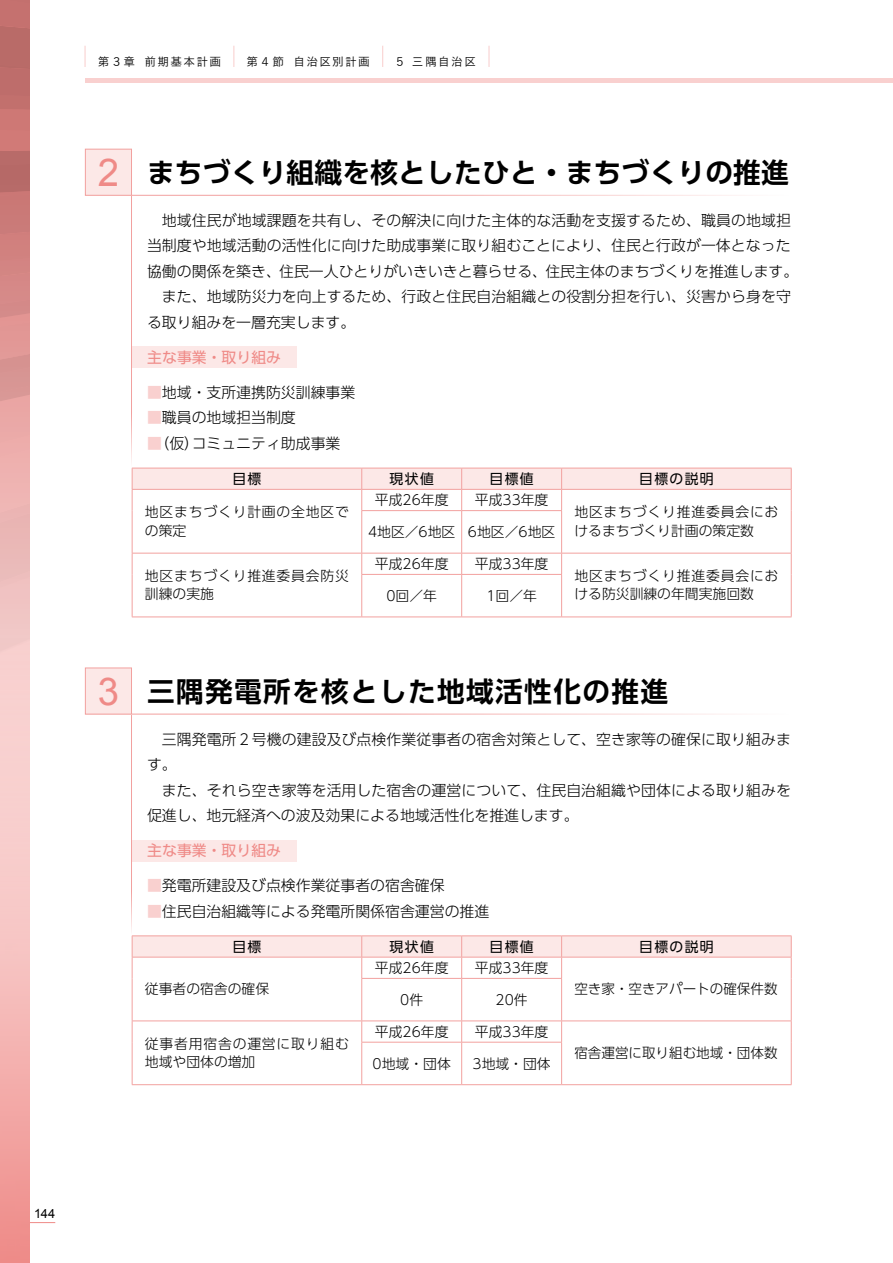
<style>
.page{position:relative;width:893px;height:1263px;background:#fff}
.page>*{position:absolute;margin:0;border:0;box-sizing:border-box;transform-origin:0 0}
.t1{font:38.25px "Arial";color:#ef8a87}
.t2{font:700 27.6px "UD Shin Go Pro De";letter-spacing:.01em;color:#000}
.t3{font:700 27.6px "UD Shin Go Pro De";letter-spacing:.05em;color:#000}
.t4{font:300 14.85px/25.5px "UD Shin Go Pro";letter-spacing:.005em;color:#000}
.t5{font:14.85px "UD Shin Go Pro";color:#ef8a87}
.t6{font:300 13.8px "UD Shin Go Pro";color:#000}
.t7{font:300 13.8px/18.1px "UD Shin Go Pro";letter-spacing:.06em;color:#000}
.t8{font:13.8px "UD Shin Go Pro";letter-spacing:.1em;color:#000}
.t9{font:12.75px "Arial";color:#000}
.t10{font:11.7px "Koburina Go Std W3";letter-spacing:.11em;color:#000}
.s1{color:#f9d0cf}
</style>
<div class="page">
<svg style="left:0;top:0;width:30px;height:631px"></svg>
<svg style="left:0;top:638px;width:30px;height:483px;fill:#f7cac9"></svg>
<hr style="left:85px;top:79px;width:808px;height:4px;background:#f9d0cf">
<svg style="left:0;top:1121px;width:55px;height:142px"></svg>
<svg style="left:85px;top:46px;width:1px;height:21px"></svg>
<svg style="left:233px;top:46px;width:1px;height:21px"></svg>
<svg style="left:382px;top:46px;width:1px;height:21px"></svg>
<hr style="left:488px;top:46px;width:2px;height:21px;background:#f9d0cf">
<div style="left:132px;top:347px;width:165px;height:21px;background:#fce8e7"></div>
<div style="left:132px;top:840px;width:165px;height:21px;background:#fce8e7"></div>
<hr style="left:131px;top:196px;width:1px;height:272px;background:#f2a19f">
<hr style="left:131px;top:714px;width:1px;height:221px;background:#f2a19f">
<hr style="left:131px;top:195px;width:660px;height:1px;background:#f2a19f">
<hr style="left:131px;top:714px;width:660px;height:1px;background:#f2a19f">
<svg style="left:133px;top:511px;width:658px;height:106px"></svg>
<hr style="left:132px;top:511px;width:1px;height:42px;background:#f2a19f">
<hr style="left:132px;top:553px;width:230px;height:1px;background:#f2a19f">
<svg style="left:132px;top:553px;width:1px;height:21px"></svg>
<hr style="left:132px;top:574px;width:1px;height:43px;background:#f2a19f">
<hr style="left:132px;top:617px;width:230px;height:1px;background:#f2a19f">
<hr style="left:362px;top:553px;width:100px;height:1px;background:#f2a19f">
<svg style="left:361px;top:553px;width:1px;height:21px"></svg>
<hr style="left:462px;top:553px;width:100px;height:1px;background:#f2a19f">
<svg style="left:461px;top:553px;width:1px;height:21px"></svg>
<svg style="left:132px;top:468px;width:660px;height:43px"></svg>
<hr style="left:791px;top:511px;width:1px;height:42px;background:#f2a19f">
<hr style="left:562px;top:553px;width:230px;height:1px;background:#f2a19f">
<svg style="left:561px;top:553px;width:1px;height:21px"></svg>
<svg style="left:791px;top:553px;width:1px;height:21px"></svg>
<hr style="left:791px;top:574px;width:1px;height:43px;background:#f2a19f">
<hr style="left:562px;top:617px;width:230px;height:1px;background:#f2a19f">
<hr style="left:361px;top:510px;width:101px;height:1px;background:#f2a19f">
<hr style="left:361px;top:511px;width:1px;height:42px;background:#f2a19f">
<hr style="left:462px;top:510px;width:100px;height:1px;background:#f2a19f">
<hr style="left:461px;top:511px;width:1px;height:42px;background:#f2a19f">
<hr style="left:561px;top:511px;width:1px;height:42px;background:#f2a19f">
<hr style="left:361px;top:574px;width:101px;height:1px;background:#f2a19f">
<hr style="left:361px;top:575px;width:1px;height:42px;background:#f2a19f">
<hr style="left:462px;top:574px;width:100px;height:1px;background:#f2a19f">
<hr style="left:461px;top:575px;width:1px;height:42px;background:#f2a19f">
<hr style="left:561px;top:575px;width:1px;height:42px;background:#f2a19f">
<hr style="left:362px;top:617px;width:100px;height:1px;background:#f2a19f">
<hr style="left:462px;top:617px;width:100px;height:1px;background:#f2a19f">
<svg style="left:133px;top:978px;width:658px;height:106px"></svg>
<hr style="left:132px;top:935px;width:230px;height:1px;background:#f2a19f">
<hr style="left:362px;top:935px;width:100px;height:1px;background:#f2a19f">
<hr style="left:462px;top:935px;width:100px;height:1px;background:#f2a19f">
<hr style="left:562px;top:935px;width:230px;height:1px;background:#f2a19f">
<hr style="left:132px;top:978px;width:1px;height:42px;background:#f2a19f">
<hr style="left:132px;top:1020px;width:230px;height:1px;background:#f2a19f">
<svg style="left:132px;top:1021px;width:1px;height:21px"></svg>
<hr style="left:132px;top:1042px;width:1px;height:42px;background:#f2a19f">
<hr style="left:132px;top:1084px;width:230px;height:1px;background:#f2a19f">
<hr style="left:362px;top:1020px;width:100px;height:1px;background:#f2a19f">
<svg style="left:361px;top:1021px;width:1px;height:21px"></svg>
<hr style="left:462px;top:1020px;width:100px;height:1px;background:#f2a19f">
<svg style="left:461px;top:1021px;width:1px;height:21px"></svg>
<svg style="left:132px;top:936px;width:660px;height:42px"></svg>
<hr style="left:791px;top:978px;width:1px;height:42px;background:#f2a19f">
<hr style="left:562px;top:1020px;width:230px;height:1px;background:#f2a19f">
<svg style="left:561px;top:1021px;width:1px;height:21px"></svg>
<svg style="left:791px;top:1021px;width:1px;height:21px"></svg>
<hr style="left:791px;top:1042px;width:1px;height:42px;background:#f2a19f">
<hr style="left:562px;top:1084px;width:230px;height:1px;background:#f2a19f">
<hr style="left:361px;top:978px;width:101px;height:1px;background:#f2a19f">
<hr style="left:361px;top:979px;width:1px;height:41px;background:#f2a19f">
<hr style="left:462px;top:978px;width:100px;height:1px;background:#f2a19f">
<hr style="left:461px;top:979px;width:1px;height:41px;background:#f2a19f">
<hr style="left:561px;top:979px;width:1px;height:41px;background:#f2a19f">
<hr style="left:361px;top:1042px;width:101px;height:1px;background:#f2a19f">
<hr style="left:361px;top:1042px;width:1px;height:42px;background:#f2a19f">
<hr style="left:462px;top:1042px;width:100px;height:1px;background:#f2a19f">
<hr style="left:461px;top:1042px;width:1px;height:42px;background:#f2a19f">
<hr style="left:561px;top:1042px;width:1px;height:42px;background:#f2a19f">
<hr style="left:362px;top:1084px;width:100px;height:1px;background:#f2a19f">
<hr style="left:462px;top:1084px;width:100px;height:1px;background:#f2a19f">
<div style="left:85px;top:149px;width:46px;height:46px;background:#fce8e7"></div>
<div style="left:85px;top:149px;width:47px;height:47px;border:1px solid #f2a19f"></div>
<div style="left:85px;top:668px;width:46px;height:46px;background:#fce8e7"></div>
<div style="left:85px;top:668px;width:47px;height:46px;border:1px solid #f2a19f"></div>
<p class="t10" style="left:98px;top:52px;width:39px">第３章</p>
<p class="t10" style="left:145px;top:52px;width:78px">前期基本計画</p>
<p class="t10" style="left:247px;top:52px;width:39px">第４節</p>
<p class="t10" style="left:293px;top:52px;width:78px">自治区別計画</p>
<p class="t10" style="left:394px;top:52px;width:13px">５</p>
<p class="t10" style="left:412px;top:52px;width:66px">三隅自治区</p>
<h1 class="t1" style="left:98px;top:147px;width:23px">2</h1>
<h2 class="t2" style="left:147px;top:150px;width:643px">まちづくり組織を核としたひと・まちづくりの推進</h2>
<p class="t4" style="left:162px;top:207px;width:630px">地域住民が地域課題を共有し、その解決に向けた主体的な活動を支援するため、職員の地域担</p>
<p class="t4" style="left:147px;top:232px;width:645px">当制度や地域活動の活性化に向けた助成事業に取り組むことにより、住民と行政が一体となった</p>
<p class="t4" style="left:147px;top:258px;width:653px">協働の関係を築き、住民一人ひとりがいきいきと暮らせる、住民主体のまちづくりを推進します。</p>
<p class="t4" style="left:162px;top:283px;width:630px">また、地域防災力を向上するため、行政と住民自治組織との役割分担を行い、災害から身を守</p>
<p class="t4" style="left:147px;top:309px;width:210px">る取り組みを一層充実します。</p>
<p class="t5" style="left:147px;top:345px;width:135px">主な事業・取り組み</p>
<p class="t4" style="left:147px;top:379px;width:210px"><span class="s1">■</span>地域・支所連携防災訓練事業</p>
<p class="t4" style="left:192px;top:404px;width:150px;text-indent:-45px"><span class="s1">■</span>職員の地域担当制度<br>コミュニティ助成事業</p>
<p class="t4" style="left:147px;top:430px;width:54px"><span class="s1">■</span>（仮）</p>
<p class="t8" style="left:639px;top:468px;width:76px">目標の説明</p>
<p class="t8" style="left:390px;top:468px;width:46px">現状値</p>
<p class="t8" style="left:490px;top:468px;width:46px">目標値</p>
<p class="t8" style="left:232px;top:468px;width:31px">目標</p>
<p class="t7" style="left:145px;top:503px;width:206px">地区まちづくり計画の全地区での策定</p>
<p class="t7" style="left:574px;top:503px;width:206px">地区まちづくり推進委員会にお</p>
<p class="t6" style="left:375px;top:489px;width:75px">平成26年度</p>
<p class="t6" style="left:475px;top:489px;width:75px">平成33年度</p>
<p class="t6" style="left:574px;top:519px;width:181px">けるまちづくり計画の策定数</p>
<p class="t6" style="left:368px;top:521px;width:89px">4地区／6地区</p>
<p class="t6" style="left:468px;top:521px;width:89px">6地区／6地区</p>
<p class="t6" style="left:375px;top:553px;width:75px">平成26年度</p>
<p class="t6" style="left:475px;top:553px;width:75px">平成33年度</p>
<p class="t7" style="left:145px;top:566px;width:206px">地区まちづくり推進委員会防災訓練の実施</p>
<p class="t7" style="left:574px;top:566px;width:206px">地区まちづくり推進委員会にお</p>
<p class="t6" style="left:574px;top:583px;width:181px">ける防災訓練の年間実施回数</p>
<p class="t6" style="left:386px;top:584px;width:52px">0回／年</p>
<p class="t6" style="left:486px;top:584px;width:52px">1回／年</p>
<h1 class="t1" style="left:98px;top:666px;width:23px">3</h1>
<h2 class="t3" style="left:147px;top:669px;width:522px">三隅発電所を核とした地域活性化の推進</h2>
<p class="t4" style="left:147px;top:725px;width:645px;text-indent:15px">三隅発電所２号機の建設及び点検作業従事者の宿舎対策として、空き家等の確保に取り組みます。</p>
<p class="t4" style="left:147px;top:777px;width:645px;text-indent:15px">また、それら空き家等を活用した宿舎の運営について、住民自治組織や団体による取り組みを促進し、地元経済への波及効果による地域活性化を推進します。</p>
<p class="t5" style="left:147px;top:838px;width:135px">主な事業・取り組み</p>
<p class="t4" style="left:147px;top:872px;width:299px"><span class="s1">■</span>発電所建設及び点検作業従事者の宿舎確保</p>
<p class="t4" style="left:147px;top:898px;width:344px"><span class="s1">■</span>住民自治組織等による発電所関係宿舎運営の推進</p>
<p class="t8" style="left:232px;top:935px;width:31px">目標</p>
<p class="t6" style="left:145px;top:978px;width:126px">従事者の宿舎の確保</p>
<p class="t7" style="left:145px;top:1034px;width:206px">従事者用宿舎の運営に取り組む地域や団体の増加</p>
<p class="t8" style="left:390px;top:935px;width:46px">現状値</p>
<p class="t8" style="left:490px;top:935px;width:46px">目標値</p>
<p class="t6" style="left:375px;top:956px;width:75px">平成26年度</p>
<p class="t6" style="left:475px;top:956px;width:75px">平成33年度</p>
<p class="t6" style="left:400px;top:988px;width:24px">0件</p>
<p class="t6" style="left:496px;top:988px;width:34px">20件</p>
<p class="t6" style="left:375px;top:1020px;width:75px">平成26年度</p>
<p class="t6" style="left:475px;top:1020px;width:75px">平成33年度</p>
<p class="t6" style="left:373px;top:1052px;width:80px">0地域・団体</p>
<p class="t6" style="left:473px;top:1052px;width:80px">3地域・団体</p>
<p class="t8" style="left:639px;top:935px;width:76px">目標の説明</p>
<p class="t6" style="left:574px;top:978px;width:205px">空き家・空きアパートの確保件数</p>
<p class="t6" style="left:574px;top:1042px;width:205px">宿舎運営に取り組む地域・団体数</p>
<p class="t9" style="left:34px;top:1205px;width:23px">144</p>
</div>
